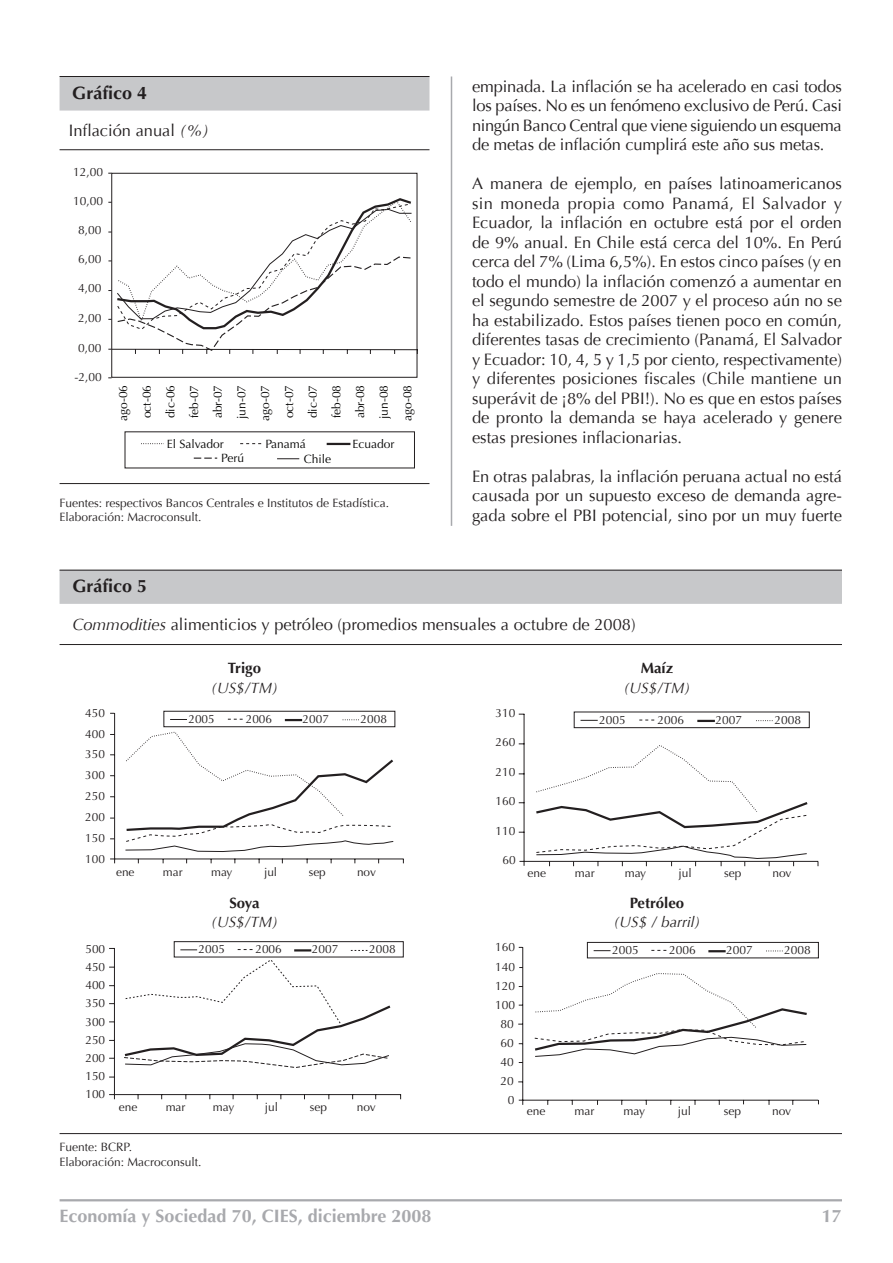
<style>
.page{position:relative;width:893px;height:1263px;background:#fff}
.page>*{position:absolute;margin:0;border:0;box-sizing:border-box;transform-origin:0 0}
.t1{font:700 18px "Optima LH East A";color:#a8a9ad}
.t2{font:700 18px "Optima LH East A";color:#231f20}
.t3{font:16.5px/19.5px "Optima";color:#231f20;text-align:justify}
.t4{font:italic 15px "Optima";color:#231f20}
.t5{font:700 15px "Optima LH East A";color:#231f20}
.t6{font:12px "Optima";color:#231f20}
.t7{font:12px/23.7px "Optima";color:#050504;text-align:justify}
.t8{font:11.85px "Optima";color:#231f20}
.s1{font-style:italic}
</style>
<div class="page">
<hr style="left:60px;top:1199px;width:782px;height:2px;background:#a8a9ad">
<hr style="left:451px;top:76px;width:1px;height:450px;background:#a8a9ad">
<div style="left:60px;top:77px;width:369px;height:33px;background:#c7c8ca"></div>
<div style="left:60px;top:76px;width:369px;height:35px;border:2px solid #c7c8ca"></div>
<hr style="left:60px;top:483px;width:369px;height:1px;background:#231f20">
<hr style="left:60px;top:149px;width:369px;height:1px;background:#231f20">
<svg style="left:110px;top:712px;width:294px;height:152px"></svg>
<div style="left:163px;top:711px;width:232px;height:16px;border:1px solid #231f20"></div>
<svg style="left:534px;top:745px;width:276px;height:121px"></svg>
<hr style="left:524px;top:714px;width:1px;height:152px;background:#231f20">
<hr style="left:519px;top:861px;width:299px;height:1px;background:#231f20">
<svg style="left:580px;top:720px;width:18px;height:1px"></svg>
<svg style="left:639px;top:720px;width:16px;height:1px"></svg>
<svg style="left:697px;top:720px;width:18px;height:2px"></svg>
<svg style="left:756px;top:720px;width:17px;height:1px"></svg>
<div style="left:574px;top:712px;width:236px;height:16px;border:1px solid #231f20"></div>
<svg style="left:124px;top:960px;width:267px;height:108px"></svg>
<hr style="left:114px;top:949px;width:1px;height:150px;background:#231f20">
<hr style="left:110px;top:1094px;width:290px;height:1px;background:#231f20">
<svg style="left:180px;top:949px;width:17px;height:1px"></svg>
<svg style="left:294px;top:949px;width:17px;height:2px"></svg>
<div style="left:174px;top:941px;width:230px;height:16px;border:1px solid #231f20"></div>
<svg style="left:351px;top:950px;width:17px;height:1px"></svg>
<svg style="left:518px;top:946px;width:301px;height:159px"></svg>
<svg style="left:532px;top:973px;width:277px;height:79px"></svg>
<svg style="left:594px;top:950px;width:16px;height:1px"></svg>
<svg style="left:651px;top:950px;width:17px;height:1px"></svg>
<svg style="left:708px;top:950px;width:18px;height:2px"></svg>
<svg style="left:766px;top:950px;width:17px;height:1px"></svg>
<div style="left:587px;top:942px;width:232px;height:16px;border:1px solid #231f20"></div>
<hr style="left:60px;top:1133px;width:782px;height:1px;background:#231f20">
<div style="left:60px;top:570px;width:781px;height:33px;background:#c7c8ca"></div>
<div style="left:60px;top:570px;width:782px;height:34px;border:2px solid #c7c8ca"></div>
<hr style="left:60px;top:644px;width:782px;height:1px;background:#231f20">
<svg style="left:108px;top:172px;width:310px;height:207px"></svg>
<svg style="left:115px;top:197px;width:299px;height:249px"></svg>
<svg style="left:117px;top:200px;width:295px;height:244px"></svg>
<div style="left:111px;top:173px;width:306px;height:205px;border:1px solid #231f20"></div>
<hr style="left:60px;top:76px;width:369px;height:1px;background:#231f20">
<hr style="left:60px;top:570px;width:782px;height:1px;background:#231f20">
<p class="t2" style="left:72px;top:82px;width:76px">Gráfico 4</p>
<p class="t3" style="left:69px;top:121px;width:142px">Inflación anual <span class="s1">(%)</span></p>
<p class="t6" style="left:73px;top:165px;width:32px">12,00</p>
<p class="t6" style="left:73px;top:194px;width:32px">10,00</p>
<p class="t6" style="left:78px;top:222px;width:25px">8,00</p>
<p class="t6" style="left:78px;top:252px;width:25px">6,00</p>
<p class="t6" style="left:78px;top:281px;width:25px">4,00</p>
<p class="t6" style="left:78px;top:311px;width:25px">2,00</p>
<p class="t6" style="left:78px;top:341px;width:25px">0,00</p>
<p class="t6" style="left:74px;top:370px;width:29px">-2,00</p>
<p class="t7" style="left:111px;top:421px;width:38px;rotate:-90deg">ago-06 oct-06 dic-06 feb-07 abr-07 jun-07 ago-07 oct-07 dic-07 feb-08 abr-08 jun-08 ago-08</p>
<p class="t7" style="left:167px;top:432px;width:59px">El Salvador</p>
<p class="t7" style="left:266px;top:432px;width:42px">Panamá</p>
<p class="t7" style="left:352px;top:432px;width:44px">Ecuador</p>
<p class="t7" style="left:221px;top:447px;width:24px">Perú</p>
<p class="t7" style="left:304px;top:447px;width:29px">Chile</p>
<p class="t6" style="left:60px;top:496px;width:331px">Fuentes: respectivos Bancos Centrales e Institutos de Estadística.</p>
<p class="t6" style="left:60px;top:510px;width:143px">Elaboración: Macroconsult.</p>
<p class="t3" style="left:472px;top:77px;width:371px">empinada. La inflación se ha acelerado en casi todos los países. No es un fenómeno exclusivo de Perú. Casi ningún Banco Central que viene siguiendo un esquema de metas de inflación cumplirá este año sus metas.</p>
<p class="t3" style="left:472px;top:174px;width:371px">A manera de ejemplo, en países latinoamericanos sin moneda propia como Panamá, El Salvador y Ecuador, la inflación en octubre está por el orden de 9% anual. En Chile está cerca del 10%. En Perú cerca del 7% (Lima 6,5%). En estos cinco países (y en todo el mundo) la inflación comenzó a aumentar en el segundo semestre de 2007 y el proceso aún no se ha estabilizado. Estos países tienen poco en común, diferentes tasas de crecimiento (Panamá, El Salvador y Ecuador: 10, 4, 5 y 1,5 por ciento, respectivamente) y diferentes posiciones fiscales (Chile mantiene un superávit de ¡8% del PBI!). No es que en estos países de pronto la demanda se haya acelerado y genere estas presiones inflacionarias.</p>
<p class="t3" style="left:472px;top:467px;width:371px">En otras palabras, la inflación peruana actual no está causada por un supuesto exceso de demanda agre&shy;gada sobre el PBI potencial, sino por un muy fuerte</p>
<p class="t2" style="left:72px;top:575px;width:76px">Gráfico 5</p>
<p class="t3" style="left:72px;top:615px;width:565px"><span class="s1">Commodities</span> alimenticios y petróleo (promedios mensuales a octubre de 2008)</p>
<p class="t5" style="left:228px;top:659px;width:35px">Trigo</p>
<p class="t4" style="left:211px;top:679px;width:68px">(US$/TM)</p>
<p class="t5" style="left:641px;top:659px;width:34px">Maíz</p>
<p class="t4" style="left:624px;top:679px;width:68px">(US$/TM)</p>
<p class="t8" style="left:85px;top:706px;width:21px">450</p>
<p class="t8" style="left:188px;top:712px;width:28px">2005</p>
<p class="t8" style="left:246px;top:712px;width:28px">2006</p>
<p class="t8" style="left:303px;top:712px;width:28px">2007</p>
<p class="t8" style="left:361px;top:712px;width:28px">2008</p>
<p class="t6" style="left:496px;top:706px;width:21px">310</p>
<p class="t6" style="left:599px;top:713px;width:28px">2005</p>
<p class="t6" style="left:657px;top:713px;width:28px">2006</p>
<p class="t6" style="left:715px;top:713px;width:28px">2007</p>
<p class="t6" style="left:774px;top:713px;width:28px">2008</p>
<p class="t8" style="left:85px;top:727px;width:21px">400</p>
<p class="t6" style="left:496px;top:735px;width:21px">260</p>
<p class="t8" style="left:85px;top:747px;width:21px">350</p>
<p class="t8" style="left:85px;top:768px;width:21px">300</p>
<p class="t6" style="left:496px;top:765px;width:21px">210</p>
<p class="t8" style="left:85px;top:789px;width:21px">250</p>
<p class="t6" style="left:496px;top:794px;width:21px">160</p>
<p class="t8" style="left:85px;top:810px;width:21px">200</p>
<p class="t8" style="left:85px;top:831px;width:21px">150</p>
<p class="t6" style="left:496px;top:824px;width:21px">110</p>
<p class="t8" style="left:85px;top:852px;width:21px">100</p>
<p class="t6" style="left:502px;top:853px;width:15px">60</p>
<p class="t8" style="left:116px;top:865px;width:20px">ene</p>
<p class="t8" style="left:163px;top:865px;width:21px">mar</p>
<p class="t8" style="left:211px;top:865px;width:23px">may</p>
<p class="t8" style="left:264px;top:865px;width:15px">jul</p>
<p class="t8" style="left:309px;top:865px;width:19px">sep</p>
<p class="t8" style="left:357px;top:865px;width:20px">nov</p>
<p class="t6" style="left:527px;top:866px;width:20px">ene</p>
<p class="t6" style="left:575px;top:866px;width:21px">mar</p>
<p class="t6" style="left:625px;top:866px;width:23px">may</p>
<p class="t6" style="left:678px;top:866px;width:15px">jul</p>
<p class="t6" style="left:724px;top:866px;width:19px">sep</p>
<p class="t6" style="left:772px;top:866px;width:21px">nov</p>
<p class="t5" style="left:229px;top:893px;width:32px">Soya</p>
<p class="t4" style="left:211px;top:913px;width:68px">(US$/TM)</p>
<p class="t5" style="left:630px;top:893px;width:56px">Petróleo</p>
<p class="t4" style="left:614px;top:913px;width:88px">(US$ / barril)</p>
<p class="t8" style="left:85px;top:942px;width:21px">500</p>
<p class="t8" style="left:199px;top:942px;width:28px">2005</p>
<p class="t8" style="left:255px;top:942px;width:28px">2006</p>
<p class="t8" style="left:312px;top:942px;width:28px">2007</p>
<p class="t8" style="left:369px;top:942px;width:28px">2008</p>
<p class="t6" style="left:495px;top:940px;width:22px">160</p>
<p class="t6" style="left:612px;top:943px;width:28px">2005</p>
<p class="t6" style="left:669px;top:943px;width:28px">2006</p>
<p class="t6" style="left:726px;top:943px;width:28px">2007</p>
<p class="t6" style="left:784px;top:943px;width:28px">2008</p>
<p class="t8" style="left:85px;top:960px;width:21px">450</p>
<p class="t6" style="left:495px;top:959px;width:22px">140</p>
<p class="t8" style="left:85px;top:978px;width:21px">400</p>
<p class="t6" style="left:495px;top:979px;width:22px">120</p>
<p class="t8" style="left:85px;top:996px;width:21px">350</p>
<p class="t6" style="left:495px;top:998px;width:22px">100</p>
<p class="t8" style="left:85px;top:1015px;width:21px">300</p>
<p class="t6" style="left:501px;top:1017px;width:15px">80</p>
<p class="t8" style="left:85px;top:1033px;width:21px">250</p>
<p class="t6" style="left:501px;top:1036px;width:15px">60</p>
<p class="t8" style="left:85px;top:1051px;width:21px">200</p>
<p class="t6" style="left:501px;top:1055px;width:15px">40</p>
<p class="t8" style="left:85px;top:1069px;width:21px">150</p>
<p class="t6" style="left:501px;top:1074px;width:15px">20</p>
<p class="t8" style="left:85px;top:1087px;width:21px">100</p>
<p class="t8" style="left:119px;top:1100px;width:20px">ene</p>
<p class="t8" style="left:166px;top:1100px;width:21px">mar</p>
<p class="t8" style="left:213px;top:1100px;width:23px">may</p>
<p class="t8" style="left:265px;top:1100px;width:15px">jul</p>
<p class="t8" style="left:310px;top:1100px;width:19px">sep</p>
<p class="t8" style="left:357px;top:1100px;width:21px">nov</p>
<p class="t6" style="left:508px;top:1093px;width:8px">0</p>
<p class="t6" style="left:527px;top:1104px;width:20px">ene</p>
<p class="t6" style="left:575px;top:1104px;width:21px">mar</p>
<p class="t6" style="left:623px;top:1104px;width:23px">may</p>
<p class="t6" style="left:678px;top:1104px;width:15px">jul</p>
<p class="t6" style="left:724px;top:1104px;width:19px">sep</p>
<p class="t6" style="left:772px;top:1104px;width:21px">nov</p>
<p class="t6" style="left:60px;top:1140px;width:74px">Fuente: BCRP.</p>
<p class="t6" style="left:60px;top:1154px;width:143px">Elaboración: Macroconsult.</p>
<p class="t1" style="left:60px;top:1204px;width:373px">Economía y Sociedad 70, CIES, diciembre 2008</p>
<p class="t1" style="left:822px;top:1204px;width:22px">17</p>
</div>
